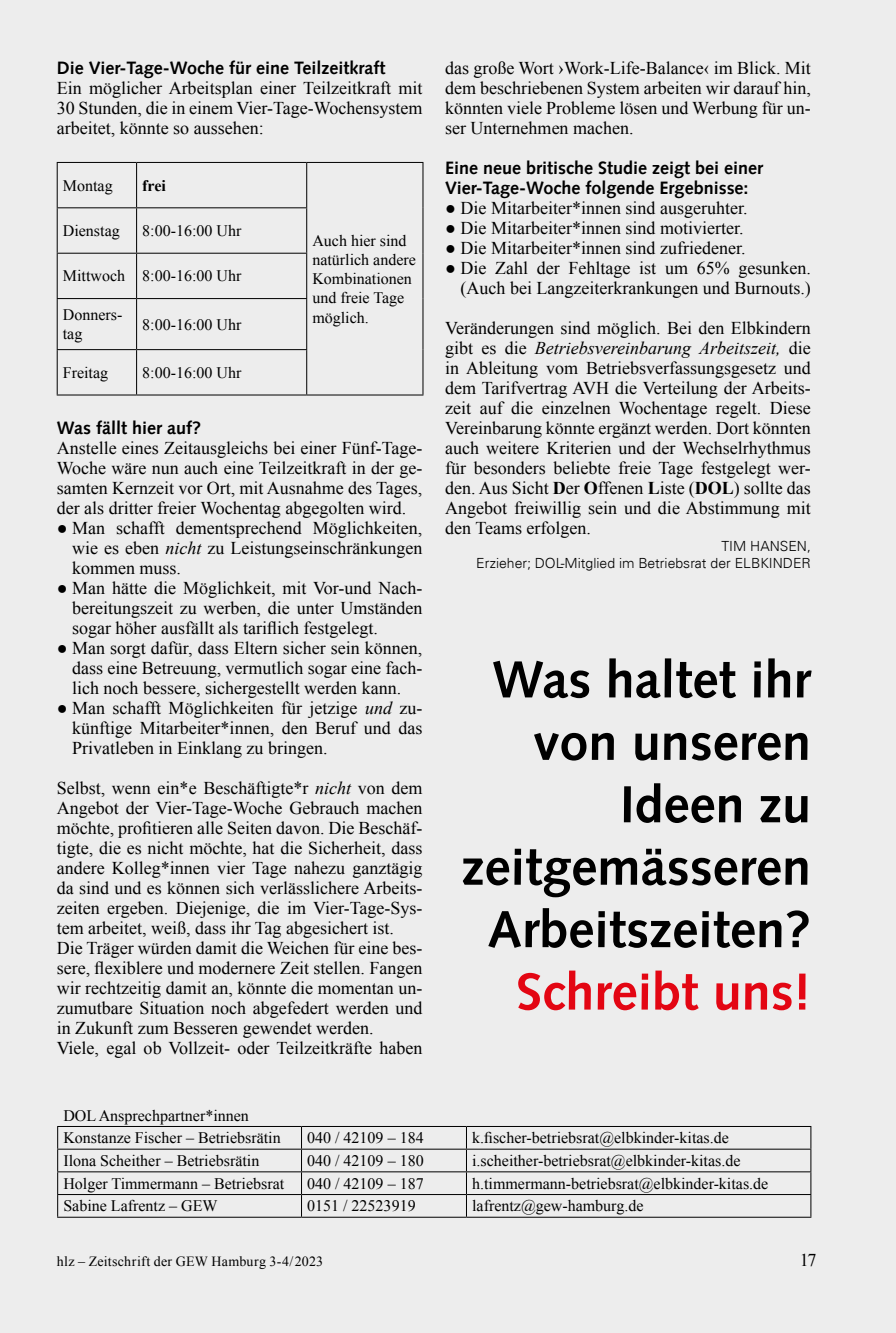
<style>
.page{position:relative;width:896px;height:1333px;background:#fff}
.page>*{position:absolute;margin:0;border:0;box-sizing:border-box;transform-origin:0 0}
.t1{font:700 52px/62.4px "Syntax";color:#000;text-align:right}
.t2{font:700 52px "Syntax";color:#e30613}
.t3{font:18px/20px "Times New Roman";color:#000;text-align:justify}
.t4{font:700 18px/20px "Syntax";color:#000}
.t5{font:16px/19.2px "Times New Roman";color:#000}
.t6{font:700 16px "Times New Roman";color:#000}
.t7{font:300 14px/16.8px "Univers 45";color:#000;text-align:right}
.t8{font:14px "Times New Roman";letter-spacing:.015em;color:#000}
.s1{font-style:italic}
.s2{font-weight:700}
</style>
<div class="page">
<div style="left:0;top:0;width:896px;height:1332px;background:#ededed"></div>
<hr style="left:57px;top:1125px;width:244px;height:1px;background:#000">
<hr style="left:301px;top:1125px;width:165px;height:1px;background:#000">
<hr style="left:466px;top:1125px;width:345px;height:1px;background:#000">
<hr style="left:57px;top:1148px;width:244px;height:1px;background:#000">
<hr style="left:301px;top:1148px;width:165px;height:1px;background:#000">
<hr style="left:466px;top:1148px;width:345px;height:1px;background:#000">
<hr style="left:57px;top:1171px;width:244px;height:1px;background:#000">
<hr style="left:301px;top:1171px;width:165px;height:1px;background:#000">
<hr style="left:466px;top:1171px;width:345px;height:1px;background:#000">
<hr style="left:57px;top:1193px;width:244px;height:1px;background:#000">
<svg style="left:57px;top:1126px;width:1px;height:90px"></svg>
<hr style="left:301px;top:1193px;width:165px;height:1px;background:#000">
<svg style="left:301px;top:1126px;width:1px;height:90px"></svg>
<hr style="left:466px;top:1193px;width:345px;height:1px;background:#000">
<svg style="left:466px;top:1126px;width:1px;height:90px"></svg>
<svg style="left:810px;top:1126px;width:1px;height:90px"></svg>
<hr style="left:57px;top:1216px;width:244px;height:1px;background:#000">
<hr style="left:301px;top:1216px;width:165px;height:1px;background:#000">
<hr style="left:466px;top:1216px;width:345px;height:1px;background:#000">
<hr style="left:307px;top:162px;width:116px;height:1px;background:#000">
<hr style="left:422px;top:163px;width:1px;height:45px;background:#000">
<hr style="left:422px;top:208px;width:1px;height:45px;background:#000">
<hr style="left:422px;top:253px;width:1px;height:45px;background:#000">
<hr style="left:422px;top:298px;width:1px;height:51px;background:#000">
<hr style="left:422px;top:349px;width:1px;height:45px;background:#000">
<hr style="left:307px;top:394px;width:116px;height:1px;background:#000">
<hr style="left:57px;top:163px;width:1px;height:44px;background:#000">
<hr style="left:57px;top:162px;width:80px;height:1px;background:#000">
<hr style="left:136px;top:163px;width:1px;height:44px;background:#000">
<hr style="left:137px;top:162px;width:170px;height:1px;background:#000">
<hr style="left:306px;top:163px;width:1px;height:44px;background:#000">
<hr style="left:57px;top:208px;width:1px;height:45px;background:#000">
<hr style="left:57px;top:207px;width:80px;height:1px;background:#000">
<hr style="left:137px;top:207px;width:170px;height:1px;background:#000">
<hr style="left:136px;top:208px;width:1px;height:45px;background:#000">
<hr style="left:306px;top:208px;width:1px;height:45px;background:#000">
<hr style="left:57px;top:254px;width:1px;height:44px;background:#000">
<hr style="left:57px;top:299px;width:1px;height:50px;background:#000">
<hr style="left:57px;top:350px;width:1px;height:44px;background:#000">
<hr style="left:57px;top:253px;width:80px;height:1px;background:#000">
<hr style="left:137px;top:253px;width:170px;height:1px;background:#000">
<hr style="left:136px;top:254px;width:1px;height:44px;background:#000">
<hr style="left:136px;top:299px;width:1px;height:50px;background:#000">
<hr style="left:136px;top:350px;width:1px;height:44px;background:#000">
<hr style="left:57px;top:298px;width:80px;height:1px;background:#000">
<hr style="left:137px;top:298px;width:170px;height:1px;background:#000">
<hr style="left:57px;top:349px;width:80px;height:1px;background:#000">
<hr style="left:137px;top:349px;width:170px;height:1px;background:#000">
<hr style="left:57px;top:394px;width:80px;height:1px;background:#000">
<hr style="left:137px;top:394px;width:170px;height:1px;background:#000">
<hr style="left:306px;top:254px;width:1px;height:44px;background:#000">
<hr style="left:306px;top:299px;width:1px;height:50px;background:#000">
<hr style="left:306px;top:350px;width:1px;height:44px;background:#000">
<p class="t4" style="left:57px;top:58px;width:330px">Die Vier-Tage-Woche für eine Teilzeitkraft</p>
<p class="t3" style="left:57px;top:78px;width:367px">Ein möglicher Arbeitsplan einer Teilzeitkraft mit 30 Stunden, die in einem Vier-Tage-Wochensystem arbeitet, könnte so aussehen:</p>
<p class="t5" style="left:63px;top:175px;width:51px">Montag</p>
<p class="t6" style="left:142px;top:174px;width:25px">frei</p>
<p class="t5" style="left:63px;top:221px;width:58px">Dienstag</p>
<p class="t5" style="left:142px;top:221px;width:101px">8:00-16:00 Uhr</p>
<p class="t5" style="left:63px;top:266px;width:180px">Mittwoch 8:00-16:00 Uhr</p>
<p class="t5" style="left:63px;top:305px;width:61px">Donners&shy;tag</p>
<p class="t5" style="left:142px;top:314px;width:101px">8:00-16:00 Uhr</p>
<p class="t5" style="left:63px;top:362px;width:47px">Freitag</p>
<p class="t5" style="left:142px;top:362px;width:101px">8:00-16:00 Uhr</p>
<p class="t4" style="left:57px;top:418px;width:146px">Was fällt hier auf?</p>
<p class="t3" style="left:57px;top:438px;width:367px">Anstelle eines Zeitausgleichs bei einer Fünf-Tage-Woche wäre nun auch eine Teilzeitkraft in der ge&shy;samten Kernzeit vor Ort, mit Ausnahme des Tages, der als dritter freier Wochentag abgegolten wird.</p>
<p class="t3" style="left:72px;top:518px;width:352px;text-indent:-15px">● Man schafft dementsprechend Möglichkeiten, wie es eben <span class="s1">nicht</span> zu Leistungseinschränkungen kommen muss.</p>
<p class="t3" style="left:72px;top:578px;width:352px;text-indent:-15px">● Man hätte die Möglichkeit, mit Vor-und Nach&shy;bereitungszeit zu werben, die unter Umständen sogar höher ausfällt als tariflich festgelegt.</p>
<p class="t3" style="left:72px;top:638px;width:352px;text-indent:-15px">● Man sorgt dafür, dass Eltern sicher sein können, dass eine Betreuung, vermutlich sogar eine fach&shy;lich noch bessere, sichergestellt werden kann.</p>
<p class="t3" style="left:72px;top:698px;width:352px;text-indent:-15px">● Man schafft Möglichkeiten für jetzige <span class="s1">und</span> zu&shy;künftige Mitarbeiter*innen, den Beruf und das Privatleben in Einklang zu bringen.</p>
<p class="t3" style="left:57px;top:778px;width:367px;text-align:left">Selbst, wenn ein*e Beschäftigte*r <span class="s1">nicht</span> von dem Angebot der Vier-Tage-Woche Gebrauch machen möchte, profitieren alle Seiten davon. Die Beschäf&shy;tigte, die es nicht möchte, hat die Sicherheit, dass andere Kolleg*innen vier Tage nahezu ganztägig da sind und es können sich verlässlichere Arbeits&shy;zeiten ergeben. Diejenige, die im Vier-Tage-Sys&shy;tem arbeitet, weiß, dass ihr Tag abgesichert ist.<br>Die Träger würden damit die Weichen für eine bes&shy;sere, flexiblere und modernere Zeit stellen. Fangen wir rechtzeitig damit an, könnte die momentan un&shy;zumutbare Situation noch abgefedert werden und in Zukunft zum Besseren gewendet werden.<br>Viele, egal ob Vollzeit- oder Teilzeitkräfte haben</p>
<p class="t5" style="left:312px;top:231px;width:105px">Auch hier sind natürlich andere<br>Kombinationen und freie Tage möglich.</p>
<p class="t3" style="left:445px;top:58px;width:367px">das große Wort ›Work-Life-Balance‹ im Blick. Mit dem beschriebenen System arbeiten wir darauf hin, könnten viele Probleme lösen und Werbung für un&shy;ser Unternehmen machen.</p>
<p class="t4" style="left:445px;top:158px;width:320px">Eine neue britische Studie zeigt bei einer<br>Vier-Tage-Woche folgende Ergebnisse:</p>
<p class="t3" style="left:445px;top:197px;width:304px">● Die Mitarbeiter*innen sind ausgeruhter.</p>
<p class="t3" style="left:445px;top:217px;width:300px">● Die Mitarbeiter*innen sind motivierter.</p>
<p class="t3" style="left:445px;top:237px;width:302px">● Die Mitarbeiter*innen sind zufriedener.</p>
<p class="t3" style="left:445px;top:257px;width:367px;text-align:right">● Die Zahl der Fehltage ist um 65% gesunken. (Auch bei Langzeiterkrankungen und Burnouts.)</p>
<p class="t3" style="left:445px;top:317px;width:367px">Veränderungen sind möglich. Bei den Elbkindern gibt es die <span class="s1">Betriebsvereinbarung Arbeitszeit,</span> die in Ableitung vom Betriebsverfassungsgesetz und dem Tarifvertrag AVH die Verteilung der Arbeits&shy;zeit auf die einzelnen Wochentage regelt. Diese Vereinbarung könnte ergänzt werden. Dort könnten auch weitere Kriterien und der Wechselrhythmus für besonders beliebte freie Tage festgelegt wer&shy;den. Aus Sicht <span class="s2">D</span>er <span class="s2">O</span>ffenen <span class="s2">L</span>iste (<span class="s2">DOL</span>) sollte das Angebot freiwillig sein und die Abstimmung mit den Teams erfolgen.</p>
<p class="t7" style="left:476px;top:537px;width:336px">TIM HANSEN,<br>Erzieher; DOL-Mitglied im Betriebsrat der ELBKINDER</p>
<h1 class="t1" style="left:461px;top:648px;width:351px">Was haltet ihr von unseren<br>Ideen zu zeitgemässeren<br>Arbeitszeiten?</h1>
<h1 class="t2" style="left:516px;top:961px;width:296px">Schreibt uns!</h1>
<p class="t5" style="left:63px;top:1103px;width:219px;line-height:22.6px">DOL Ansprechpartner*innen<br>Konstanze Fischer – Betriebsrätin</p>
<p class="t5" style="left:307px;top:1128px;width:118px">040 / 42109 – 184</p>
<p class="t5" style="left:472px;top:1128px;width:258px">k.fischer-betriebsrat@elbkinder-kitas.de</p>
<p class="t5" style="left:63px;top:1150px;width:197px">Ilona Scheither – Betriebsrätin</p>
<p class="t5" style="left:307px;top:1150px;width:118px">040 / 42109 – 180</p>
<p class="t5" style="left:472px;top:1150px;width:270px">i.scheither-betriebsrat@elbkinder-kitas.de</p>
<p class="t5" style="left:63px;top:1173px;width:222px">Holger Timmermann – Betriebsrat</p>
<p class="t5" style="left:307px;top:1173px;width:118px">040 / 42109 – 187</p>
<p class="t5" style="left:472px;top:1173px;width:298px">h.timmermann-betriebsrat@elbkinder-kitas.de</p>
<p class="t5" style="left:63px;top:1196px;width:156px">Sabine Lafrentz – GEW</p>
<p class="t5" style="left:307px;top:1196px;width:110px">0151 / 22523919</p>
<p class="t5" style="left:472px;top:1196px;width:173px">lafrentz@gew-hamburg.de</p>
<p class="t8" style="left:57px;top:1251px;width:268px">hlz – Zeitschrift der GEW Hamburg 3-4/2023</p>
<p class="t3" style="left:800px;top:1249px;width:18px">17</p>
</div>
